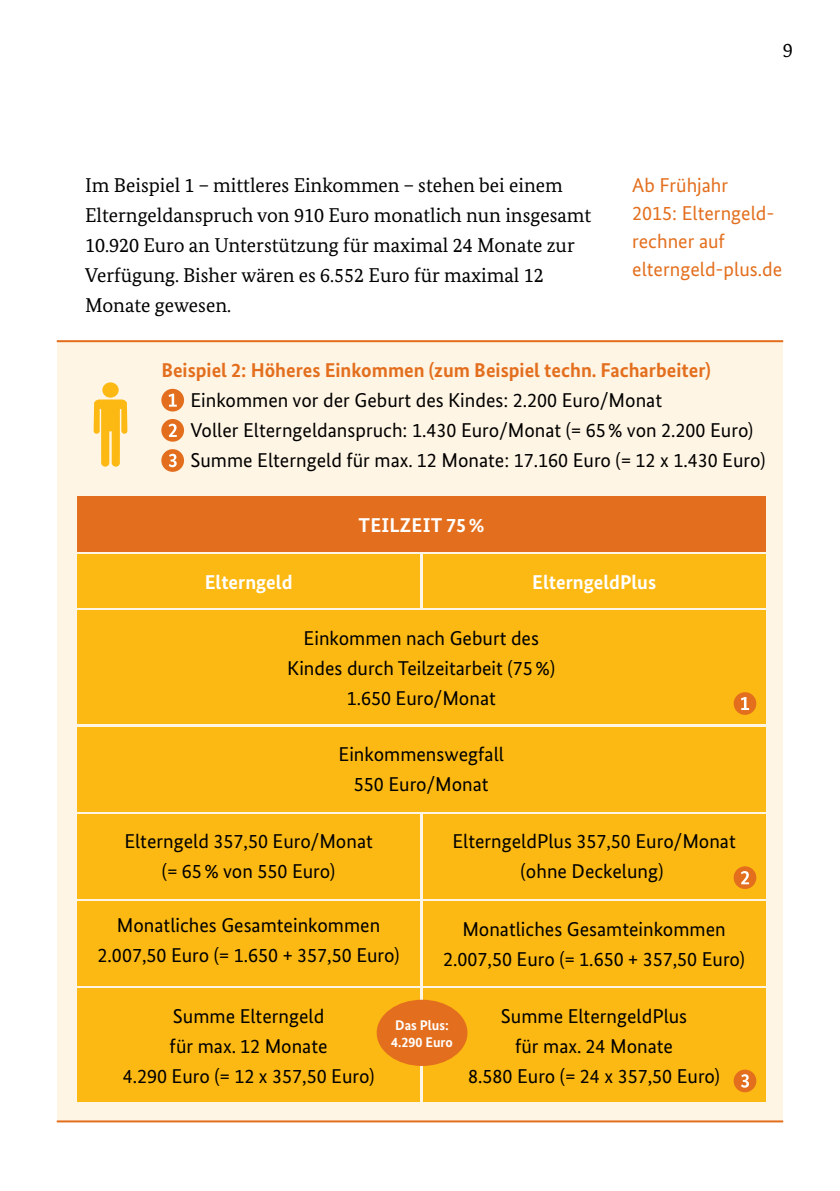
<style>
.page{position:relative;width:840px;height:1191px;background:#fff}
.page>*{position:absolute;margin:0;border:0;box-sizing:border-box;transform-origin:0 0}
.t1{font:20px/30px "Bundes Sans";color:#000;text-align:center}
.t2{font:20px/30px "Bundes Serif";color:#000}
.t3{font:700 20px "Bundes Sans";color:#e36f1e}
.t4{font:20px/28px "Bundes Sans";color:#e36f1e}
.t5{font:700 20px "Bundes Sans";color:#fff}
.t6{font:700 14px/16.6px "Bundes Sans";color:#fff}
</style>
<div class="page">
<div style="left:57px;top:342px;width:725px;height:778px;background:#fff5e4"></div>
<svg style="left:93px;top:382px;width:34px;height:84px"></svg>
<div style="left:161px;top:389px;width:23px;height:22px;background:#e36f1e;border-radius:50%"></div>
<svg style="left:168px;top:394px;width:9px;height:13px"></svg>
<div style="left:161px;top:419px;width:23px;height:23px;background:#e36f1e;border-radius:50%"></div>
<svg style="left:168px;top:424px;width:9px;height:13px"></svg>
<div style="left:161px;top:449px;width:23px;height:23px;background:#e36f1e;border-radius:50%"></div>
<svg style="left:169px;top:454px;width:8px;height:13px"></svg>
<div style="left:77px;top:611px;width:688px;height:113px;background:#fdb913"></div>
<div style="left:77px;top:727px;width:688px;height:84px;background:#fdb913"></div>
<div style="left:77px;top:554px;width:342px;height:54px;background:#fdb913"></div>
<div style="left:77px;top:814px;width:342px;height:84px;background:#fdb913"></div>
<div style="left:422px;top:814px;width:343px;height:84px;background:#fdb913"></div>
<div style="left:733px;top:692px;width:22px;height:23px;background:#e36f1e;border-radius:50%"></div>
<svg style="left:741px;top:697px;width:7px;height:13px"></svg>
<div style="left:77px;top:496px;width:688px;height:56px;background:#e36f1e"></div>
<div style="left:733px;top:866px;width:22px;height:23px;background:#e36f1e;border-radius:50%"></div>
<svg style="left:741px;top:871px;width:7px;height:13px"></svg>
<div style="left:422px;top:901px;width:343px;height:84px;background:#fdb913"></div>
<div style="left:77px;top:901px;width:342px;height:84px;background:#fdb913"></div>
<div style="left:77px;top:988px;width:342px;height:113px;background:#fdb913"></div>
<div style="left:422px;top:988px;width:343px;height:113px;background:#fdb913"></div>
<div style="left:422px;top:554px;width:343px;height:54px;background:#fdb913"></div>
<div style="left:376px;top:999px;width:91px;height:67px;background:#e36f1e;border-radius:50%"></div>
<div style="left:733px;top:1069px;width:22px;height:23px;background:#e36f1e;border-radius:50%"></div>
<svg style="left:741px;top:1074px;width:7px;height:13px"></svg>
<hr style="left:57px;top:340px;width:725px;height:2px;background:#e36f1e">
<hr style="left:57px;top:1120px;width:725px;height:2px;background:#e36f1e">
<p class="t2" style="left:782px;top:35px;width:11px">9</p>
<p class="t2" style="left:85px;top:170px;width:507px">Im Beispiel 1 – mittleres Einkommen – stehen bei einem Elterngeldanspruch von 910 Euro monatlich nun insgesamt 10.920 Euro an Unterstützung für maximal 24 Monate zur Verfügung. Bisher wären es 6.552 Euro für maximal 12<br>Monate gewesen.</p>
<p class="t4" style="left:632px;top:171px;width:151px">Ab Frühjahr<br>2015: Elterngeld&shy;rechner auf elterngeld-plus.de</p>
<h3 class="t3" style="left:161px;top:357px;width:550px">Beispiel 2: Höheres Einkommen (zum Beispiel techn. Facharbeiter)</h3>
<p class="t1" style="left:190px;top:384px;width:473px">Einkommen vor der Geburt des Kindes: 2.200 Euro/Monat</p>
<p class="t1" style="left:190px;top:414px;width:564px">Voller Elterngeldanspruch: 1.430 Euro/Monat (= 65 % von 2.200 Euro)</p>
<p class="t1" style="left:190px;top:444px;width:576px">Summe Elterngeld für max. 12 Monate: 17.160 Euro (= 12 x 1.430 Euro)</p>
<p class="t5" style="left:358px;top:512px;width:127px">TEiLzEiT 75%</p>
<p class="t5" style="left:204px;top:570px;width:89px">Elterngeld</p>
<p class="t5" style="left:532px;top:570px;width:125px">ElterngeldPlus</p>
<p class="t1" style="left:287px;top:623px;width:269px">Einkommen nach Geburt des<br>Kindes durch Teilzeitarbeit (75 %)<br>1.650 Euro/Monat</p>
<p class="t1" style="left:338px;top:739px;width:167px">Einkommenswegfall<br>550 Euro/Monat</p>
<p class="t1" style="left:124px;top:826px;width:250px">Elterngeld 357,50 Euro/Monat (= 65 % von 550 Euro)</p>
<p class="t1" style="left:452px;top:826px;width:285px">ElterngeldPlus 357,50 Euro/Monat (ohne Deckelung)</p>
<p class="t1" style="left:98px;top:909px;width:303px">Monatliches Gesamteinkommen<br>2.007,50 Euro (= 1.650 + 357,50 Euro)</p>
<p class="t1" style="left:443px;top:913px;width:303px">Monatliches Gesamteinkommen<br>2.007,50 Euro (= 1.650 + 357,50 Euro)</p>
<p class="t1" style="left:123px;top:1000px;width:253px">Summe Elterngeld<br>für max. 12 Monate<br>4.290 Euro (= 12 x 357,50 Euro)</p>
<p class="t1" style="left:468px;top:1000px;width:253px">Summe ElterngeldPlus<br>für max. 24 Monate<br>8.580 Euro (= 24 x 357,50 Euro)</p>
<p class="t6" style="left:391px;top:1016px;width:63px">Das Plus:<br>4.290 Euro</p>
</div>
